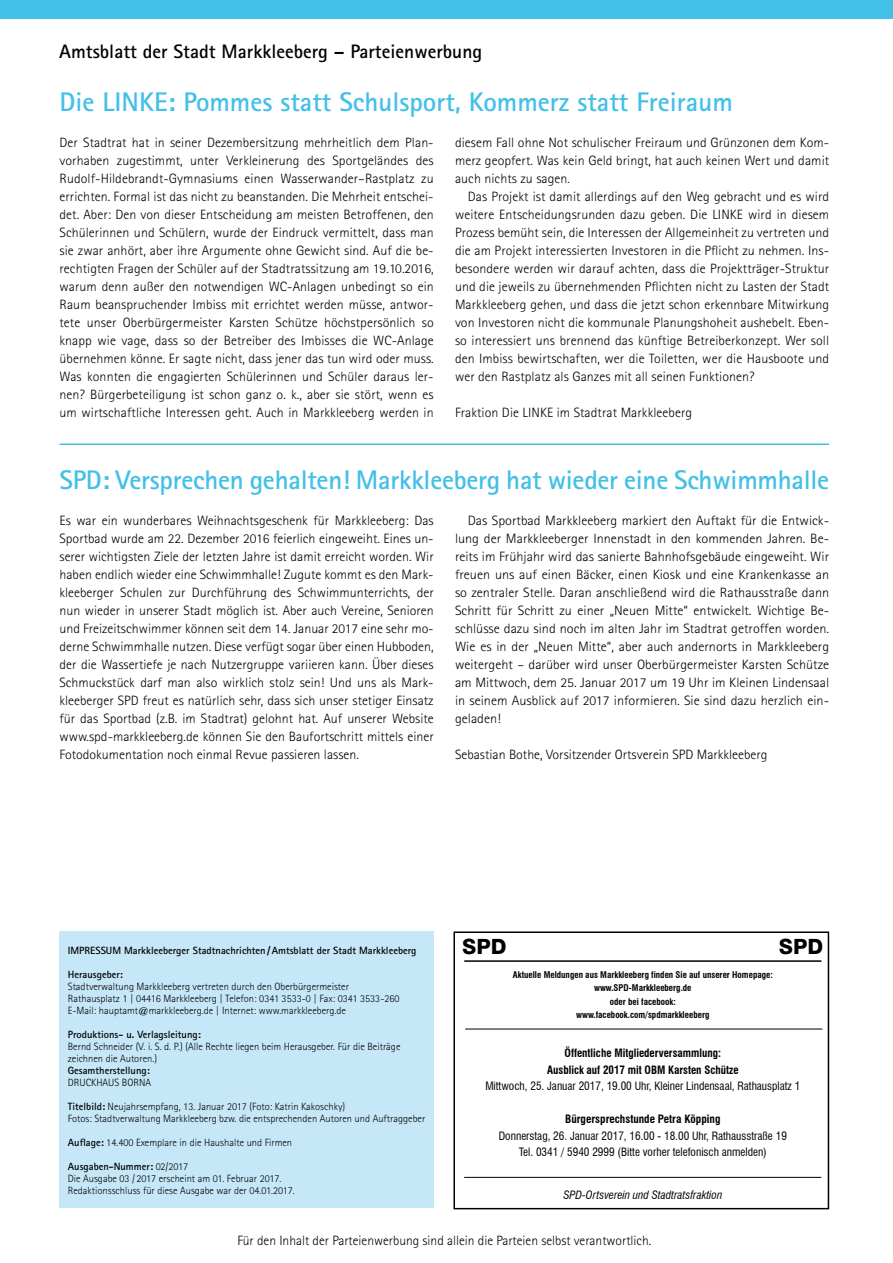
<style>
.page{position:relative;width:893px;height:1263px;background:#fff}
.page>*{position:absolute;margin:0;border:0;box-sizing:border-box;transform-origin:0 0}
.t1{font:700 27px "Rotis Sans Serif";letter-spacing:-.01em;color:#42c0e8}
.t2{font:800 21px "Swiss 721 BT";color:#000}
.t3{font:700 19.5px "Rotis Sans Serif";color:#000}
.t4{font:300 13.5px/18px "Rotis Sans Serif";color:#000;text-align:justify}
.t5{font:300 13.5px/18px "Rotis Sans Serif";color:#000;text-align:justify;scale:1.05 1}
.t6{font:condensed 11.25px/16.5px "Swiss 721 BT";color:#000;text-align:center}
.t7{font:700 condensed 11.25px/16.5px "Swiss 721 BT";color:#000;text-align:center}
.t8{font:italic condensed 11.25px "Swiss 721 BT";color:#000}
.t9{font:300 10.5px/12px "Rotis Sans Serif";color:#000}
.t10{font:700 10.5px "Rotis Sans Serif";color:#000}
.t11{font:700 condensed 9px/13.5px "Swiss 721 BT";color:#000;text-align:center}
.s1{font-weight:700}
</style>
<div class="page">
<div style="left:453px;top:931px;width:376px;height:278px;border:2px solid #000"></div>
<hr style="left:60px;top:443px;width:769px;height:2px;background:#42c0e8">
<hr style="left:464px;top:1177px;width:357px;height:1px;background:#000">
<hr style="left:465px;top:1029px;width:357px;height:1px;background:#000">
<hr style="left:464px;top:960px;width:357px;height:2px;background:#000">
<div style="left:0;top:0;width:893px;height:18px;background:#42c0e8"></div>
<div style="left:59px;top:931px;width:374px;height:277px;background:#c6e7f8"></div>
<h3 class="t3" style="left:59px;top:39px;width:425px">Amtsblatt der Stadt Markkleeberg – Parteienwerbung</h3>
<h1 class="t1" style="left:60px;top:85px;width:675px">Die LINKE: Pommes statt Schulsport, Kommerz statt Freiraum</h1>
<p class="t4" style="left:60px;top:134px;width:376px">Der Stadtrat hat in seiner Dezembersitzung mehrheitlich dem Plan&shy;vorhaben zugestimmt, unter Verkleinerung des Sportgeländes des Rudolf-Hildebrandt-Gymnasiums einen Wasserwander–Rastplatz zu errichten. Formal ist das nicht zu beanstanden. Die Mehrheit entschei&shy;det. Aber: Den von dieser Entscheidung am meisten Betroffenen, den Schülerinnen und Schülern, wurde der Eindruck vermittelt, dass man sie zwar anhört, aber ihre Argumente ohne Gewicht sind. Auf die be&shy;rechtigten Fragen der Schüler auf der Stadtratssitzung am 19.10.2016, warum denn außer den notwendigen WC-Anlagen unbedingt so ein Raum beanspruchender Imbiss mit errichtet werden müsse, antwor&shy;tete unser Oberbürgermeister Karsten Schütze höchstpersönlich so knapp wie vage, dass so der Betreiber des Imbisses die WC-Anlage übernehmen könne. Er sagte nicht, dass jener das tun wird oder muss.<br>Was konnten die engagierten Schülerinnen und Schüler daraus ler&shy;nen? Bürgerbeteiligung ist schon ganz o. k., aber sie stört, wenn es um wirtschaftliche Interessen geht. Auch in Markkleeberg werden in</p>
<p class="t4" style="left:455px;top:134px;width:376px">diesem Fall ohne Not schulischer Freiraum und Grünzonen dem Kom&shy;merz geopfert. Was kein Geld bringt, hat auch keinen Wert und damit auch nichts zu sagen.</p>
<p class="t4" style="left:455px;top:188px;width:376px;text-indent:13px">Das Projekt ist damit allerdings auf den Weg gebracht und es wird weitere Entscheidungsrunden dazu geben. Die LINKE wird in diesem Prozess bemüht sein, die Interessen der Allgemeinheit zu vertreten und die am Projekt interessierten Investoren in die Pflicht zu nehmen. Ins&shy;besondere werden wir darauf achten, dass die Projektträger-Struktur und die jeweils zu übernehmenden Pflichten nicht zu Lasten der Stadt Markkleeberg gehen, und dass die jetzt schon erkennbare Mitwirkung von Investoren nicht die kommunale Planungshoheit aushebelt. Eben&shy;so interessiert uns brennend das künftige Betreiberkonzept. Wer soll den Imbiss bewirtschaften, wer die Toiletten, wer die Hausboote und wer den Rastplatz als Ganzes mit all seinen Funktionen?</p>
<p class="t4" style="left:455px;top:404px;width:239px">Fraktion Die LINKE im Stadtrat Markkleeberg</p>
<h1 class="t1" style="left:60px;top:463px;width:771px">SPD: Versprechen gehalten! Markkleeberg hat wieder eine Schwimmhalle</h1>
<p class="t4" style="left:60px;top:512px;width:376px">Es war ein wunderbares Weihnachtsgeschenk für Markkleeberg: Das Sportbad wurde am 22. Dezember 2016 feierlich eingeweiht. Eines un&shy;serer wichtigsten Ziele der letzten Jahre ist damit erreicht worden. Wir haben endlich wieder eine Schwimmhalle! Zugute kommt es den Mark&shy;kleeberger Schulen zur Durchführung des Schwimmunterrichts, der nun wieder in unserer Stadt möglich ist. Aber auch Vereine, Senioren und Freizeitschwimmer können seit dem 14. Januar 2017 eine sehr mo&shy;derne Schwimmhalle nutzen. Diese verfügt sogar über einen Hubboden, der die Wassertiefe je nach Nutzergruppe variieren kann. Über dieses Schmuckstück darf man also wirklich stolz sein! Und uns als Mark&shy;kleeberger SPD freut es natürlich sehr, dass sich unser stetiger Einsatz für das Sportbad (z.B. im Stadtrat) gelohnt hat. Auf unserer Website www.spd-markkleeberg.de können Sie den Baufortschritt mittels einer Fotodokumentation noch einmal Revue passieren lassen.</p>
<p class="t5" style="left:455px;top:512px;width:358px;text-indent:13px">Das Sportbad Markkleeberg markiert den Auftakt für die Entwick&shy;lung der Markkleeberger Innenstadt in den kommenden Jahren. Be&shy;reits im Frühjahr wird das sanierte Bahnhofsgebäude eingeweiht. Wir freuen uns auf einen Bäcker, einen Kiosk und eine Krankenkasse an so zentraler Stelle. Daran anschließend wird die Rathausstraße dann Schritt für Schritt zu einer „Neuen Mitte“ entwickelt. Wichtige Be&shy;schlüsse dazu sind noch im alten Jahr im Stadtrat getroffen worden.<br>Wie es in der „Neuen Mitte“, aber auch andernorts in Markkleeberg weitergeht – darüber wird unser Oberbürgermeister Karsten Schütze am Mittwoch, dem 25. Januar 2017 um 19 Uhr im Kleinen Lindensaal in seinem Ausblick auf 2017 informieren. Sie sind dazu herzlich ein&shy;geladen!</p>
<p class="t4" style="left:455px;top:746px;width:314px">Sebastian Bothe, Vorsitzender Ortsverein SPD Markkleeberg</p>
<p class="t10" style="left:68px;top:944px;width:350px">IMPRESSUM Markkleeberger Stadtnachrichten/Amtsblatt der Stadt Markkleeberg</p>
<p class="t10" style="left:68px;top:968px;width:57px">Herausgeber:</p>
<p class="t9" style="left:68px;top:980px;width:333px">Stadtverwaltung Markkleeberg vertreten durch den Oberbürgermeister<br>Rathausplatz 1 | 04416 Markkleeberg | Telefon: 0341 3533-0 | Fax: 0341 3533-260<br>E-Mail: hauptamt@markkleeberg.de | Internet: www.markkleeberg.de</p>
<p class="t10" style="left:68px;top:1028px;width:134px">Produktions- u. Verlagsleitung:</p>
<p class="t9" style="left:68px;top:1040px;width:334px">Bernd Schneider (V. i. S. d. P.) (Alle Rechte liegen beim Herausgeber. Für die Beiträge zeichnen die Autoren.)</p>
<p class="t10" style="left:68px;top:1064px;width:84px">Gesamtherstellung:</p>
<p class="t9" style="left:68px;top:1076px;width:85px">DRUCKHAUS BORNA</p>
<p class="t9" style="left:68px;top:1100px;width:359px"><span class="s1">Titelbild:</span> Neujahrsempfang, 13. Januar 2017 (Foto: Katrin Kakoschky)<br>Fotos: Stadtverwaltung Markkleeberg bzw. die entsprechenden Autoren und Auftraggeber</p>
<p class="t9" style="left:68px;top:1136px;width:226px"><span class="s1">Auflage:</span> 14.400 Exemplare in die Haushalte und Firmen</p>
<p class="t9" style="left:68px;top:1160px;width:229px"><span class="s1">Ausgaben-Nummer:</span> 02/2017<br>Die Ausgabe 03 / 2017 erscheint am 01. Februar 2017.<br>Redaktionsschluss für diese Ausgabe war der 04.01.2017.</p>
<h2 class="t2" style="left:462px;top:934px;width:46px">SPD</h2>
<h2 class="t2" style="left:779px;top:934px;width:46px">SPD</h2>
<p class="t11" style="left:513px;top:967px;width:261px">Aktuelle Meldungen aus Markkleeberg finden Sie auf unserer Homepage: www.SPD-Markkleeberg.de<br>oder bei facebook:<br>www.facebook.com/spdmarkkleeberg</p>
<p class="t7" style="left:547px;top:1045px;width:193px">Öffentliche Mitgliederversammlung:<br>Ausblick auf 2017 mit OBM Karsten Schütze</p>
<p class="t6" style="left:485px;top:1078px;width:316px">Mittwoch, 25. Januar 2017, 19.00 Uhr, Kleiner Lindensaal, Rathausplatz 1</p>
<p class="t7" style="left:565px;top:1111px;width:157px">Bürgersprechstunde Petra Köpping</p>
<p class="t6" style="left:499px;top:1127px;width:290px">Donnerstag, 26. Januar 2017, 16.00 - 18.00 Uhr, Rathausstraße 19<br>Tel. 0341 / 5940 2999 (Bitte vorher telefonisch anmelden)</p>
<p class="t8" style="left:563px;top:1188px;width:161px">SPD-Ortsverein und Stadtratsfraktion</p>
<p class="t4" style="left:237px;top:1232px;width:415px">Für den Inhalt der Parteienwerbung sind allein die Parteien selbst verantwortlich.</p>
</div>
